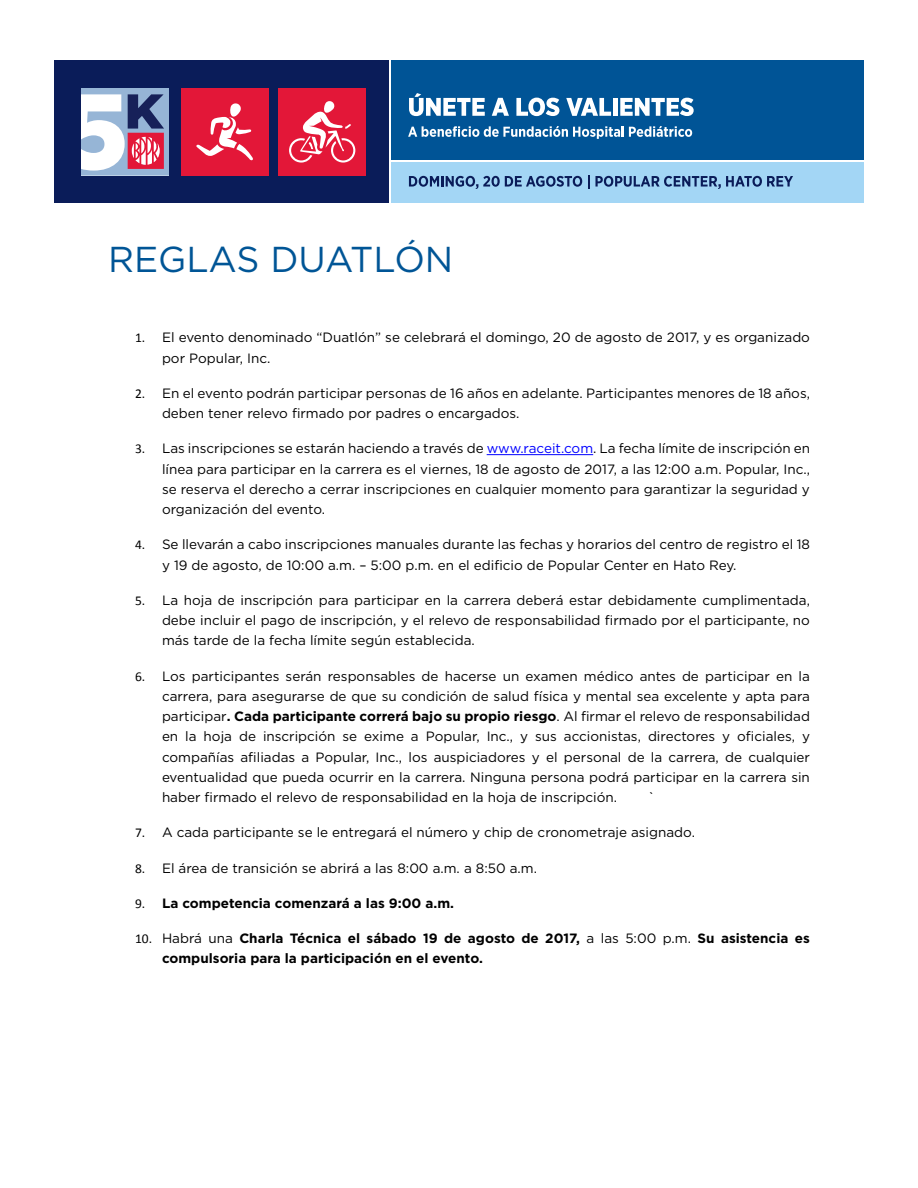
<style>
.page{position:relative;width:918px;height:1188px;background:#fff}
.page>*{position:absolute;margin:0;border:0;box-sizing:border-box;transform-origin:0 0}
.t1{font:36px "Gotham";color:#005596}
.t2{font:13.5px/20.2px "Gotham";color:#000}
.t3{font:700 13.5px/20.2px "Gotham";color:#000}
.s1{font-family:"Calibri"}
.s2{color:#00f}
.s3{font-weight:700}
.s4{font-family:"Calibri";font-weight:400}
.s5{font-weight:400}
</style>
<div class="page">
<hr style="left:487px;top:454px;width:106px;height:1px;background:#00f">
<div style="left:54px;top:60px;width:810px;height:143px;background:#005496"></div>
<div style="left:54px;top:161px;width:810px;height:42px;background:#a3d6f5"></div>
<div style="left:54px;top:60px;width:336px;height:143px;background:#0a1c59"></div>
<hr style="left:390px;top:160px;width:474px;height:1px;background:#fff">
<svg style="left:409px;top:93px;width:76px;height:23px"></svg>
<svg style="left:492px;top:98px;width:17px;height:18px"></svg>
<svg style="left:516px;top:98px;width:43px;height:18px"></svg>
<svg style="left:566px;top:98px;width:45px;height:18px"></svg>
<div style="left:613px;top:98px;width:5px;height:18px;background:#fff"></div>
<svg style="left:620px;top:98px;width:74px;height:18px"></svg>
<svg style="left:408px;top:126px;width:284px;height:13px"></svg>
<svg style="left:409px;top:176px;width:173px;height:13px"></svg>
<svg style="left:588px;top:175px;width:205px;height:14px"></svg>
<hr style="left:389px;top:60px;width:2px;height:143px;background:#fff">
<svg style="left:81px;top:88px;width:88px;height:88px;background:#b6abc3"></svg>
<div style="left:181px;top:88px;width:87px;height:88px;background:#e31738"></div>
<svg style="left:196px;top:103px;width:57px;height:58px"></svg>
<div style="left:278px;top:88px;width:88px;height:88px;background:#e31738"></div>
<svg style="left:289px;top:101px;width:66px;height:62px"></svg>
<h1 class="t1" style="left:108px;top:236px;width:347px">REGLAS DUATLÓN</h1>
<p class="t2" style="left:162px;top:327px;width:650px;text-indent:-27px"><span class="s1">1.</span> El evento denominado “Duatlón” se celebrará el domingo, 20 de agosto de 2017, y es organizado por Popular, Inc.</p>
<p class="t2" style="left:162px;top:383px;width:650px;text-indent:-27px"><span class="s1">2.</span> En el evento podrán participar personas de 16 años en adelante. Participantes menores de 18 años, deben tener relevo firmado por padres o encargados.</p>
<p class="t2" style="left:162px;top:438px;width:650px;text-align:justify;text-indent:-27px"><span class="s1">3.</span> Las inscripciones se estarán haciendo a través de <span class="s2">www.raceit.com</span>. La fecha límite de inscripción en línea para participar en la carrera es el viernes, 18 de agosto de 2017, a las 12:00 a.m. Popular, Inc., se reserva el derecho a cerrar inscripciones en cualquier momento para garantizar la seguridad y organización del evento.</p>
<p class="t2" style="left:162px;top:534px;width:650px;text-indent:-27px"><span class="s1">4.</span> Se llevarán a cabo inscripciones manuales durante las fechas y horarios del centro de registro el 18 y 19 de agosto, de 10:00 a.m. – 5:00 p.m. en el edificio de Popular Center en Hato Rey.</p>
<p class="t2" style="left:162px;top:590px;width:649px;text-align:justify;text-indent:-27px"><span class="s1">5.</span> La hoja de inscripción para participar en la carrera deberá estar debidamente cumplimentada, debe incluir el pago de inscripción, y el relevo de responsabilidad firmado por el participante, no más tarde de la fecha límite según establecida.</p>
<p class="t2" style="left:162px;top:665px;width:650px;text-align:justify;text-indent:-27px"><span class="s1">6.</span> Los participantes serán responsables de hacerse un examen médico antes de participar en la carrera, para asegurarse de que su condición de salud física y mental sea excelente y apta para participar<span class="s3">. Cada participante correrá bajo su propio riesgo</span>. Al firmar el relevo de responsabilidad en la hoja de inscripción se exime a Popular, Inc., y sus accionistas, directores y oficiales, y compañías afiliadas a Popular, Inc., los auspiciadores y el personal de la carrera, de cualquier eventualidad que pueda ocurrir en la carrera. Ninguna persona podrá participar en la carrera sin haber firmado el relevo de responsabilidad en la hoja de inscripción.</p>
<p class="t2" style="left:648px;top:787px;width:8px">`</p>
<p class="t2" style="left:135px;top:822px;width:562px"><span class="s1">7.</span> A cada participante se le entregará el número y chip de cronometraje asignado.</p>
<p class="t2" style="left:135px;top:857px;width:404px"><span class="s1">8.</span> El área de transición se abrirá a las 8:00 a.m. a 8:50 a.m.</p>
<p class="t3" style="left:135px;top:893px;width:321px"><span class="s4">9.</span> La competencia comenzará a las 9:00 a.m.</p>
<p class="t3" style="left:162px;top:928px;width:649px;text-indent:-27px"><span class="s4">10.</span> <span class="s5">Habrá una</span> Charla Técnica el sábado 19 de agosto de 2017, <span class="s5">a las 5:00 p.m.</span> Su asistencia es compulsoria para la participación en el evento.</p>
</div>
